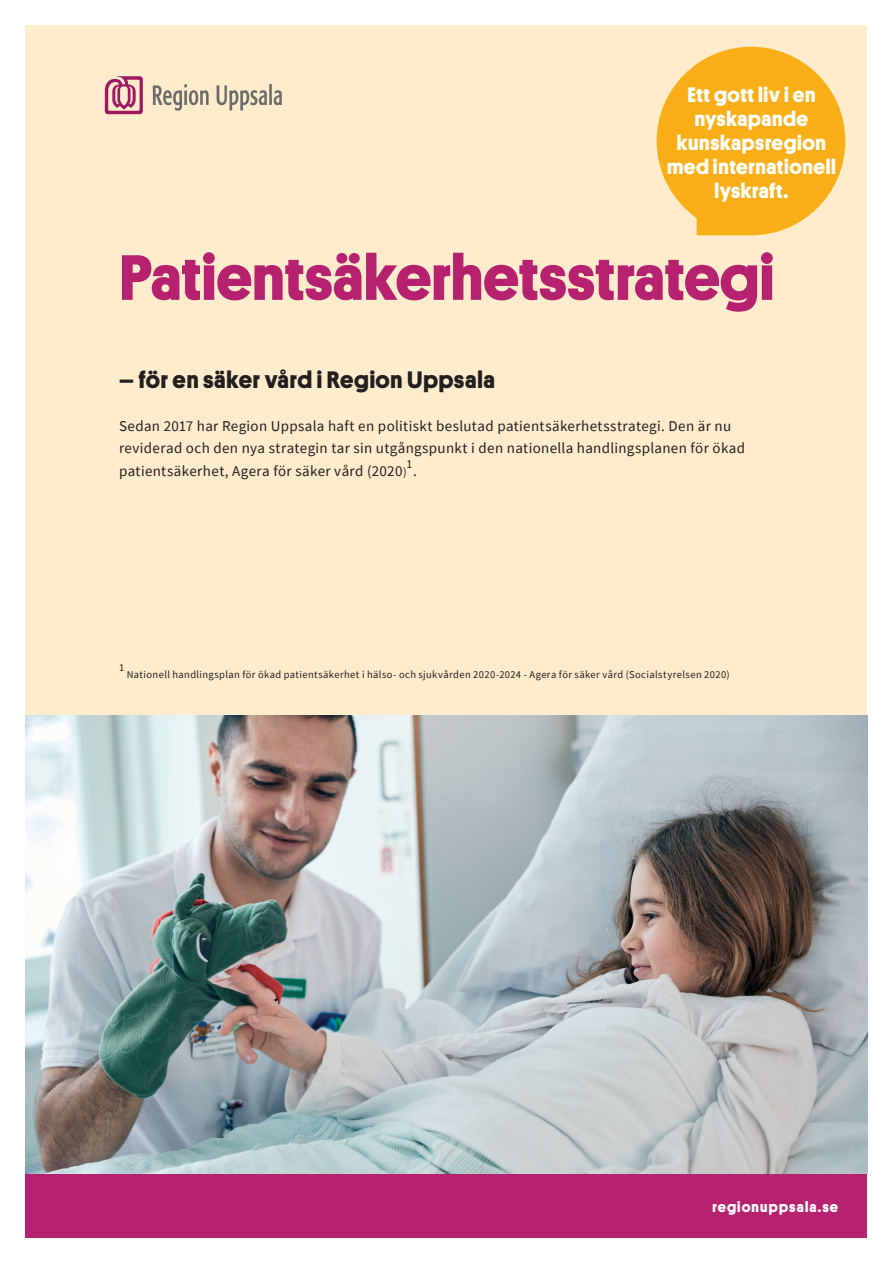
<style>
.page{position:relative;width:893px;height:1263px;background:#fff}
.page>*{position:absolute;margin:0;border:0;box-sizing:border-box;transform-origin:0 0}
.Rubrik_1{font:700 64.5px "Platform";color:#b62270}
.Rubriknivå_2__22_26p{font:700 24px "Platform";letter-spacing:.025em;color:#231f20}
.Infotext_14_16_pkt_P{font:700 21px "Platform";letter-spacing:.025em;color:#fff}
.Brödtext_10_15_pkt_S{font:15px "Source Sans Pro";letter-spacing:.025em;color:#231f20}
.t1{font:700 14.85px "Platform";letter-spacing:.075em;color:#fff}
.Brödtext_10_15_pkt_S-2{font:12px "Source Sans Pro";color:#231f20}
.Brödtext_10_15_pkt_S-3{font:10.5px "Source Sans Pro";letter-spacing:.035em;color:#231f20}
.s1{font-size:12px}
</style>
<div class="page">
<div style="left:26px;top:1174px;width:841px;height:63px;background:#b62270"></div>
<div style="left:26px;top:26px;width:841px;height:690px;background:#feeccd"></div>
<img style="left:25px;top:716px;width:842px;height:458px">
<svg style="left:216px;top:84px;width:66px;height:26px"></svg>
<svg style="left:153px;top:84px;width:56px;height:27px"></svg>
<svg style="left:105px;top:76px;width:38px;height:38px"></svg>
<svg style="left:657px;top:47px;width:188px;height:188px"></svg>
<p class="Infotext_14_16_pkt_P" style="left:687px;top:80px;width:130px">Ett gott liv i en</p>
<p class="Infotext_14_16_pkt_P" style="left:695px;top:104px;width:115px">nyskapande</p>
<p class="Infotext_14_16_pkt_P" style="left:677px;top:128px;width:151px">kunskapsregion</p>
<p class="Infotext_14_16_pkt_P" style="left:667px;top:152px;width:170px">med internationell</p>
<p class="Infotext_14_16_pkt_P" style="left:715px;top:176px;width:75px">lyskraft.</p>
<h1 class="Rubrik_1" style="left:119px;top:230px;width:656px">Patientsäkerhetsstrategi</h1>
<p class="Rubriknivå_2__22_26p" style="left:119px;top:362px;width:377px">– för en säker vård i Region Uppsala</p>
<p class="Brödtext_10_15_pkt_S" style="left:119px;top:416px;width:614px">Sedan 2017 har Region Uppsala haft en politiskt beslutad patientsäkerhetsstrategi. Den är nu</p>
<p class="Brödtext_10_15_pkt_S" style="left:119px;top:439px;width:627px">reviderad och den nya strategin tar sin utgångspunkt i den nationella handlingsplanen för ökad</p>
<p class="Brödtext_10_15_pkt_S" style="left:119px;top:461px;width:299px">patientsäkerhet, Agera för säker vård (2020<span class="s1">)</span> .</p>
<p class="Brödtext_10_15_pkt_S-2" style="left:407px;top:457px;width:7px">1</p>
<p class="Brödtext_10_15_pkt_S-3" style="left:119px;top:661px;width:7px">1</p>
<p class="Brödtext_10_15_pkt_S-3" style="left:127px;top:668px;width:604px">Nationell handlingsplan för ökad patientsäkerhet i hälso- och sjukvården 2020-2024 - Agera för säker vård (Socialstyrelsen 2020)</p>
<p class="t1" style="left:712px;top:1196px;width:127px">regionuppsala.se</p>
</div>
